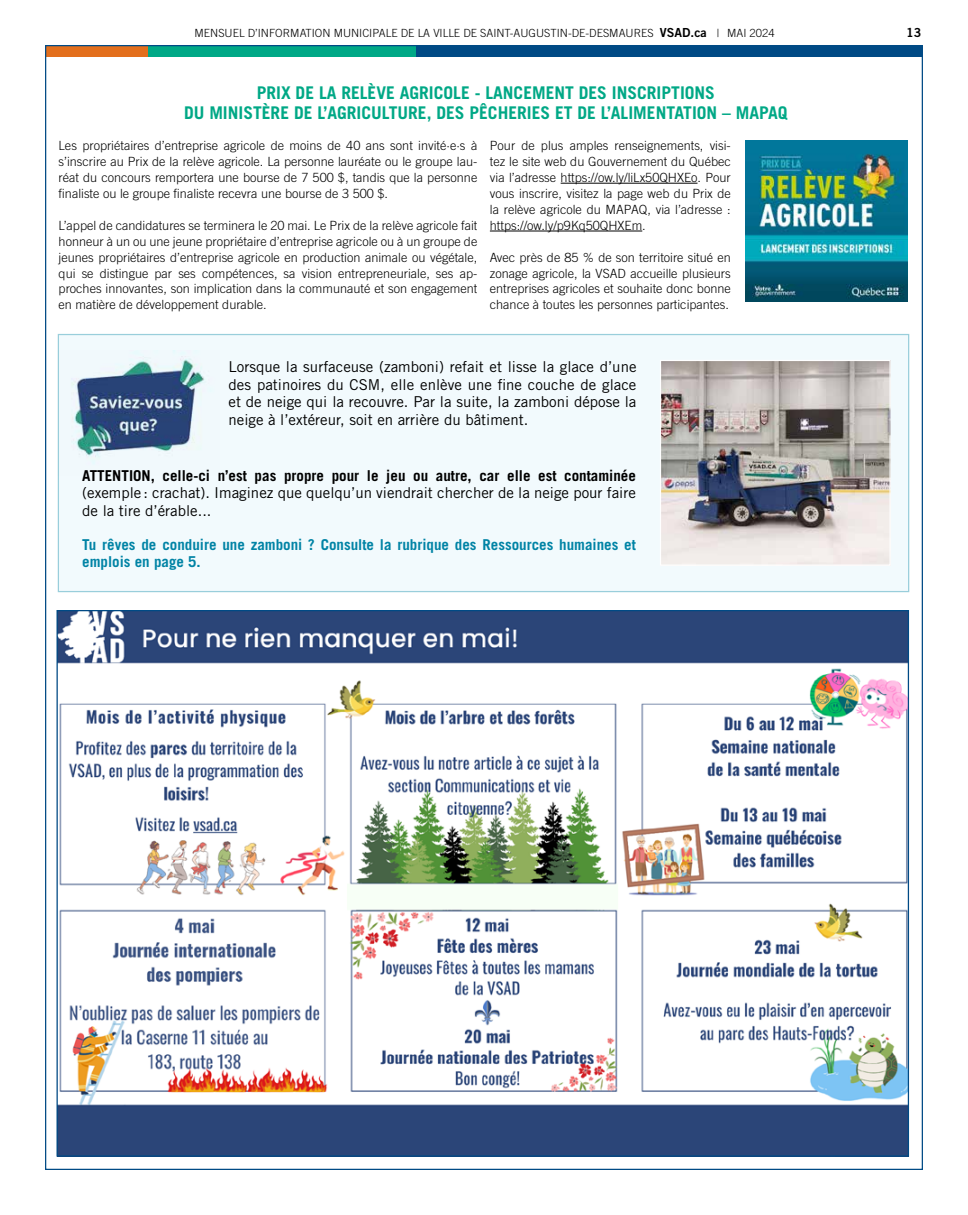
<style>
.page{position:relative;width:968px;height:1215px;background:#fff}
.page>*{position:absolute;margin:0;border:0;box-sizing:border-box;transform-origin:0 0}
.t1{font:700 17.5px/20px "Trade Gothic";color:#00a886;text-align:center}
.t2{font:15px/17.5px "Trade Gothic";color:#000;text-align:justify}
.t3{font:700 15px/17.5px "Trade Gothic";color:#0083a5}
.t4{font:700 15px "Trade Gothic";color:#000}
.t5{font:300 12.62px/15.9px "Trade Gothic";color:#000;text-align:justify}
.t6{font:12.5px "Trade Gothic Bold Two";color:#000}
.t7{font:300 11.25px "Trade Gothic";color:#000}
.s1{font-family:"Trade Gothic Bold Two";font-weight:400;font-size:12.5px}
</style>
<div class="page">
<img style="left:58px;top:612px;width:849px;height:543px">
<div style="left:58px;top:334px;width:851px;height:258px;background:#f2fafd;border:1px solid #99cedb"></div>
<img style="left:58px;top:350px;width:147px;height:126px">
<hr style="left:560px;top:183px;width:137px;height:1px;background:#000">
<hr style="left:490px;top:231px;width:152px;height:1px;background:#000">
<img style="left:745px;top:140px;width:162px;height:162px">
<img style="left:662px;top:362px;width:226px;height:202px">
<div style="left:660px;top:360px;width:230px;height:206px;border:1px solid #fff"></div>
<div style="left:147px;top:46px;width:269px;height:11px;background:#00a886"></div>
<div style="left:416px;top:46px;width:506px;height:11px;background:#004a85"></div>
<div style="left:45px;top:46px;width:102px;height:11px;background:#e36f1d"></div>
<p class="t7" style="left:195px;top:26px;width:581px">MENSUEL D’INFORMATION MUNICIPALE DE LA VILLE DE SAINT-AUGUSTIN-DE-DESMAURES <span class="s1">VSAD.ca</span> | MAI 2024</p>
<p class="t6" style="left:906px;top:25px;width:17px">13</p>
<h1 class="t1" style="left:184px;top:82px;width:605px">PRIX DE LA RELÈVE AGRICOLE - LANCEMENT DES INSCRIPTIONS<br>DU MINISTÈRE DE L’AGRICULTURE, DES PÊCHERIES ET DE L’ALIMENTATION – MAPAQ</h1>
<p class="t5" style="left:59px;top:137px;width:420px">Les propriétaires d’entreprise agricole de moins de 40 ans sont invité·e·s à s’inscrire au Prix de la relève agricole. La personne lauréate ou le groupe lau&shy;réat du concours remportera une bourse de 7 500 $, tandis que la personne finaliste ou le groupe finaliste recevra une bourse de 3 500 $.</p>
<p class="t5" style="left:59px;top:217px;width:420px">L’appel de candidatures se terminera le 20 mai. Le Prix de la relève agricole fait honneur à un ou une jeune propriétaire d’entreprise agricole ou à un groupe de jeunes propriétaires d’entreprise agricole en production animale ou végétale, qui se distingue par ses compétences, sa vision entrepreneuriale, ses ap&shy;proches innovantes, son implication dans la communauté et son engagement en matière de développement durable.</p>
<p class="t5" style="left:490px;top:137px;width:242px">Pour de plus amples renseignements, visi&shy;tez le site web du Gouvernement du Québec via l’adresse https://ow.ly/liLx50QHXEo. Pour vous inscrire, visitez la page web du Prix de la relève agricole du MAPAQ, via l’adresse : https://ow.ly/p9Kq50QHXEm.</p>
<p class="t5" style="left:490px;top:249px;width:242px">Avec près de 85 % de son territoire situé en zonage agricole, la VSAD accueille plusieurs entreprises agricoles et souhaite donc bonne chance à toutes les personnes participantes.</p>
<p class="t2" style="left:228px;top:358px;width:409px">Lorsque la surfaceuse (zamboni) refait et lisse la glace d’une des patinoires du CSM, elle enlève une fine couche de glace et de neige qui la recouvre. Par la suite, la zamboni dépose la neige à l’extéreur, soit en arrière du bâtiment.</p>
<p class="t4" style="left:82px;top:466px;width:555px">ATTENTION, celle-ci n’est pas propre pour le jeu ou autre, car elle est contaminée</p>
<p class="t2" style="left:82px;top:484px;width:555px">(exemple : crachat). Imaginez que quelqu’un viendrait chercher de la neige pour faire de la tire d’érable...</p>
<p class="t3" style="left:82px;top:536px;width:555px">Tu rêves de conduire une zamboni ? Consulte la rubrique des Ressources humaines et emplois en page 5.</p>
</div>
